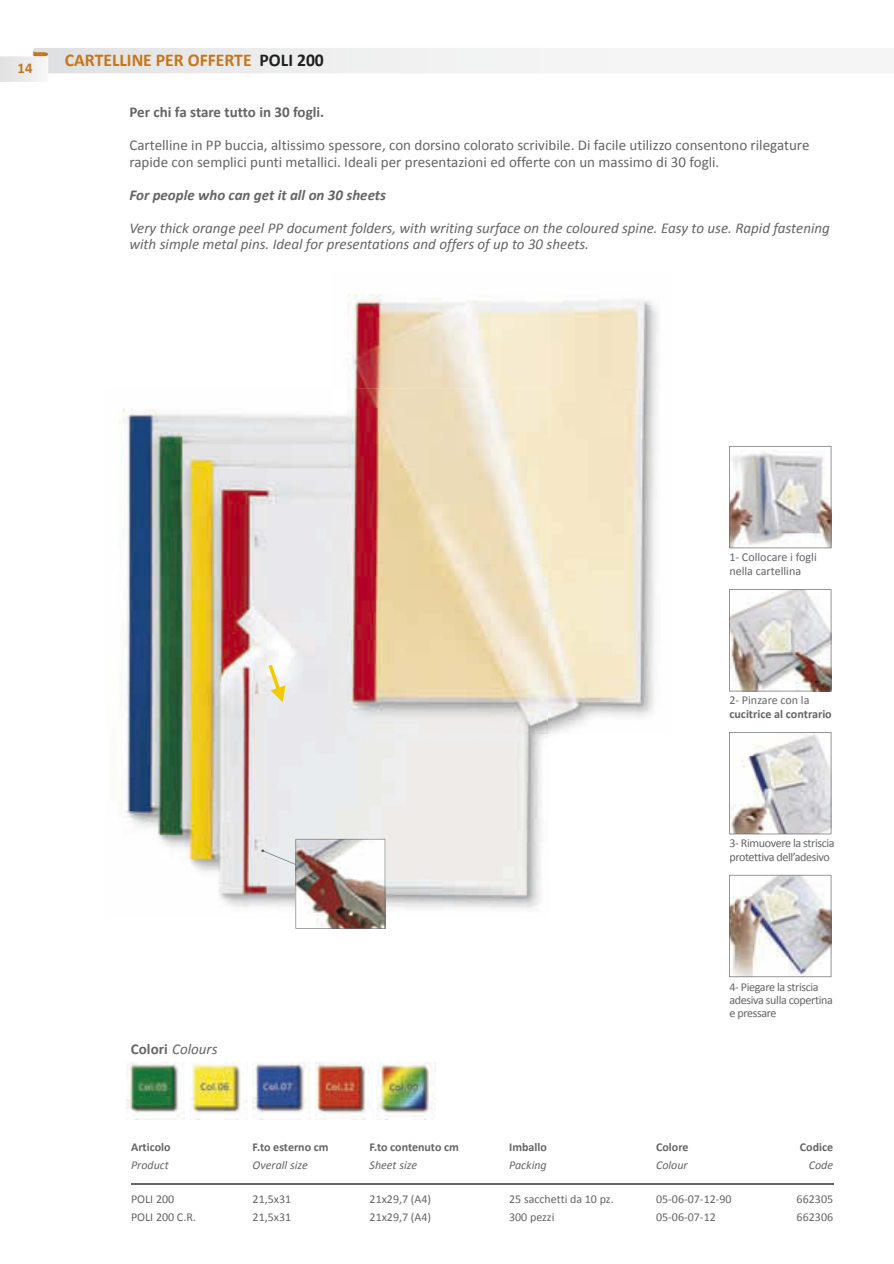
<style>
.page{position:relative;width:894px;height:1264px;background:#fff}
.page>*{position:absolute;margin:0;border:0;box-sizing:border-box;transform-origin:0 0}
.t1{font:700 18px "Calibri";color:#c5751c}
.t2{font:15px/16.5px "Calibri";color:#646567}
.t3{font:italic 15px/16.5px "Calibri";color:#646567}
.t4{font:italic 700 15px "Calibri";color:#646567}
.t5{font:700 15px "Calibri";color:#646567}
.t6{font:700 15px "Calibri";color:#c5751c}
.t7{font:12.15px/13.5px "Calibri";letter-spacing:-.03em;color:#646567}
.t8{font:12.15px/13.5px "Calibri";color:#646567}
.t9{font:700 12.15px "Calibri";color:#646567}
.t10{font:12px "Calibri";color:#646567}
.t11{font:700 12px "Calibri";color:#646567}
.t12{font:italic 12px "Calibri";color:#646567}
.s1{color:#1f1e21}
.s2{font-weight:700;font-style:normal}
</style>
<div class="page">
<svg style="left:0;top:48px;width:608px;height:34px"></svg>
<hr style="left:131px;top:1183px;width:702px;height:1px;background:#646567">
<img style="left:122px;top:409px;width:210px;height:201px">
<img style="left:123px;top:610px;width:212px;height:297px">
<img style="left:335px;top:733px;width:207px;height:179px">
<img style="left:347px;top:733px;width:205px;height:8px">
<img style="left:347px;top:294px;width:312px;height:97px">
<img style="left:548px;top:391px;width:109px;height:342px">
<img style="left:347px;top:388px;width:201px;height:49px">
<img style="left:547px;top:437px;width:1px;height:296px">
<img style="left:347px;top:409px;width:200px;height:324px">
<img style="left:127px;top:1062px;width:52px;height:57px">
<img style="left:189px;top:1062px;width:59px;height:57px">
<img style="left:252px;top:1062px;width:58px;height:57px">
<img style="left:315px;top:1062px;width:51px;height:57px">
<img style="left:377px;top:1062px;width:58px;height:57px">
<svg style="left:729px;top:446px;width:102px;height:102px"></svg>
<svg style="left:729px;top:589px;width:102px;height:102px"></svg>
<svg style="left:729px;top:732px;width:102px;height:102px"></svg>
<img style="left:729px;top:875px;width:102px;height:102px">
<img style="left:261px;top:839px;width:124px;height:90px">
<svg style="left:269px;top:665px;width:16px;height:37px"></svg>
<p class="t6" style="left:18px;top:59px;width:16px">14</p>
<p class="t1" style="left:65px;top:49px;width:260px">CARTELLINE PER OFFERTE <span class="s1">POLI 200</span></p>
<p class="t5" style="left:129px;top:103px;width:196px">Per chi fa stare tutto in 30 fogli.</p>
<p class="t2" style="left:129px;top:136px;width:681px">Cartelline in PP buccia, altissimo spessore, con dorsino colorato scrivibile. Di facile utilizzo consentono rilegature rapide con semplici punti metallici. Ideali per presentazioni ed offerte con un massimo di 30 fogli.</p>
<p class="t4" style="left:129px;top:185px;width:258px">For people who can get it all on 30 sheets</p>
<p class="t3" style="left:129px;top:219px;width:702px">Very thick orange peel PP document folders, with writing surface on the coloured spine. Easy to use. Rapid fastening with simple metal pins. Ideal for presentations and offers of up to 30 sheets.</p>
<p class="t8" style="left:729px;top:550px;width:89px">1- Collocare i fogli nella cartellina</p>
<p class="t8" style="left:729px;top:693px;width:82px">2- Pinzare con la</p>
<p class="t9" style="left:729px;top:706px;width:104px">cucitrice al contrario</p>
<p class="t7" style="left:729px;top:836px;width:107px">3- Rimuovere la striscia protettiva dell’adesivo</p>
<p class="t3" style="left:131px;top:1040px;width:88px"><span class="s2">Colori</span> Colours</p>
<p class="t7" style="left:729px;top:979px;width:105px">4- Piegare la striscia adesiva sulla copertina e pressare</p>
<p class="t11" style="left:131px;top:1139px;width:41px">Articolo</p>
<p class="t11" style="left:253px;top:1139px;width:78px">F.to esterno cm</p>
<p class="t11" style="left:370px;top:1139px;width:91px">F.to contenuto cm</p>
<p class="t11" style="left:509px;top:1139px;width:39px">Imballo</p>
<p class="t11" style="left:656px;top:1139px;width:34px">Colore</p>
<p class="t11" style="left:800px;top:1139px;width:35px">Codice</p>
<p class="t12" style="left:131px;top:1157px;width:39px">Product</p>
<p class="t12" style="left:253px;top:1157px;width:57px">Overall size</p>
<p class="t12" style="left:370px;top:1157px;width:49px">Sheet size</p>
<p class="t12" style="left:509px;top:1157px;width:39px">Packing</p>
<p class="t12" style="left:656px;top:1157px;width:33px">Colour</p>
<p class="t12" style="left:809px;top:1157px;width:26px">Code</p>
<p class="t10" style="left:131px;top:1192px;width:45px">POLI 200</p>
<p class="t10" style="left:253px;top:1192px;width:40px">21,5x31</p>
<p class="t10" style="left:370px;top:1192px;width:63px">21x29,7 (A4)</p>
<p class="t10" style="left:509px;top:1192px;width:106px">25 sacchetti da 10 pz.</p>
<p class="t10" style="left:656px;top:1192px;width:77px">05-06-07-12-90</p>
<p class="t10" style="left:797px;top:1192px;width:38px">662305</p>
<p class="t10" style="left:131px;top:1210px;width:66px">POLI 200 C.R.</p>
<p class="t10" style="left:253px;top:1210px;width:40px">21,5x31</p>
<p class="t10" style="left:370px;top:1210px;width:63px">21x29,7 (A4)</p>
<p class="t10" style="left:509px;top:1210px;width:47px">300 pezzi</p>
<p class="t10" style="left:656px;top:1210px;width:61px">05-06-07-12</p>
<p class="t10" style="left:797px;top:1210px;width:38px">662306</p>
</div>
